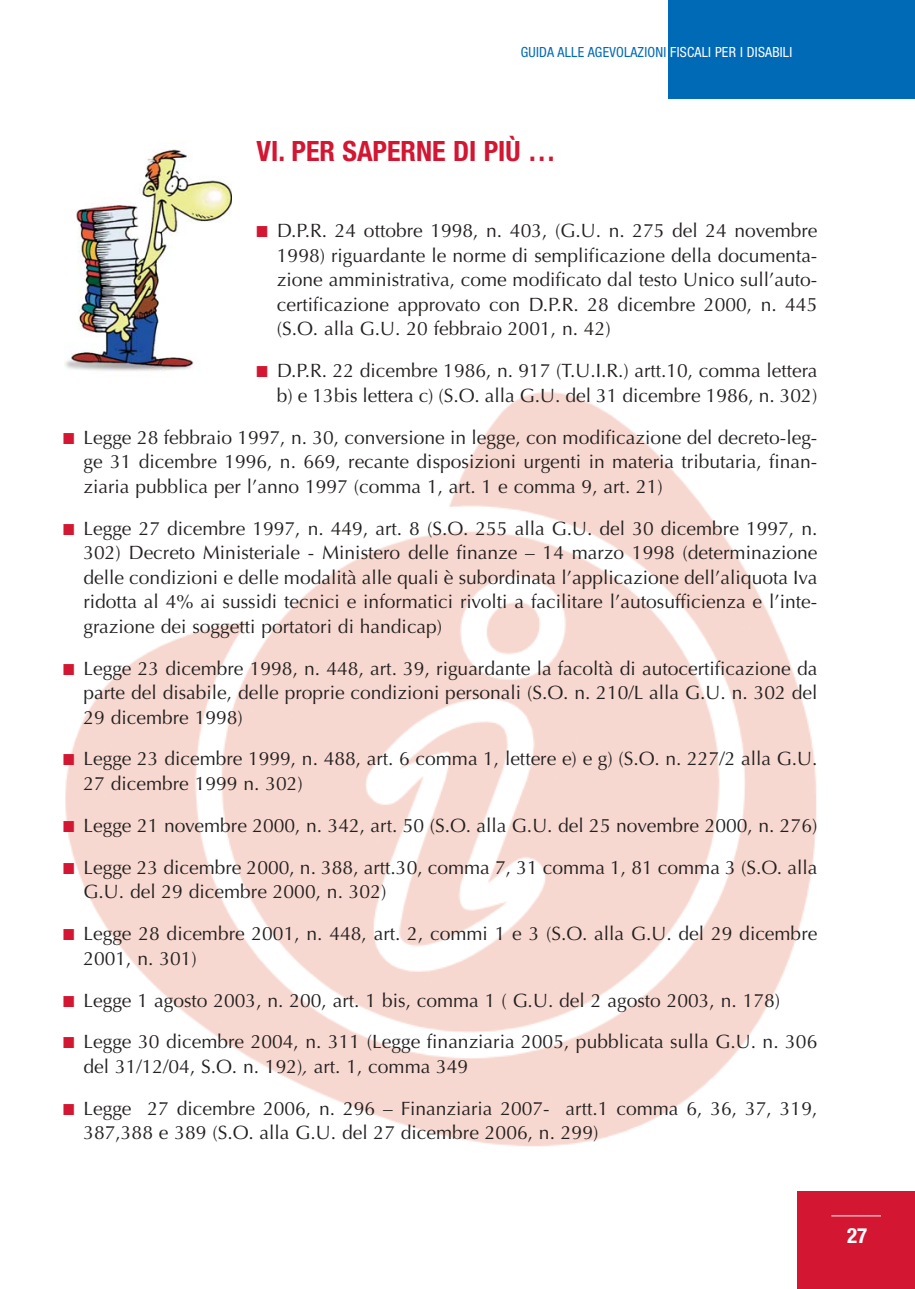
<style>
.page{position:relative;width:915px;height:1289px;background:#fff}
.page>*{position:absolute;margin:0;border:0;box-sizing:border-box;transform-origin:0 0}
.t1{font:700 condensed 28px "Helvetica Neue";color:#d31632}
.t2{font:700 condensed 21px "Helvetica Neue";color:#fff}
.t3{font:19.25px/24.5px "Optima";color:#231f1f}
.t4{font:condensed 14px "Helvetica Neue";letter-spacing:.015em;color:#006ab6}
.s1{color:#fff}
.s2{color:#d31632}
.s3{font-style:italic}
</style>
<div class="page">
<img style="left:65px;top:392px;width:752px;height:755px">
<div style="left:797px;top:1190px;width:118px;height:98px;background:#d31632"></div>
<div style="left:668px;top:0;width:247px;height:99px;background:#006ab6"></div>
<hr style="left:831px;top:1215px;width:50px;height:1px;background:#fff">
<img style="left:65px;top:149px;width:167px;height:222px">
<p class="t4" style="left:521px;top:47px;width:273px">GUIDA ALLE AGEVOLAZIONI <span class="s1">FISCALI PER I DISABILI</span></p>
<h1 class="t1" style="left:257px;top:141px;width:301px">VI. PER SAPERNE DI PIÙ …</h1>
<p class="t3" style="left:277px;top:220px;width:542px;text-align:justify;text-indent:-20px"><span class="s2">■</span> D.P.R. 24 ottobre 1998, n. 403, (G.U. n. 275 del 24 novembre 1998) riguardante le norme di semplificazione della documenta&shy;zione amministrativa, come modificato dal testo Unico sull’auto&shy;certificazione approvato con D.P.R. 28 dicembre 2000, n. 445 (S.O. alla G.U. 20 febbraio 2001, n. 42)</p>
<p class="t3" style="left:257px;top:360px;width:562px;text-align:right"><span class="s2">■</span> D.P.R. 22 dicembre 1986, n. 917 (T.U.I.R.) artt.10, comma lettera b) e 13bis lettera c) (S.O. alla G.U. del 31 dicembre 1986, n. 302)</p>
<p class="t3" style="left:83px;top:426px;width:735px;text-align:justify;text-indent:-20px"><span class="s2">■</span> Legge 28 febbraio 1997, n. 30, conversione in legge, con modificazione del decreto-leg&shy;ge 31 dicembre 1996, n. 669, recante disposizioni urgenti in materia tributaria, finan&shy;ziaria pubblica per l’anno 1997 (comma 1, art. 1 e comma 9, art. 21)</p>
<p class="t3" style="left:83px;top:517px;width:735px;text-align:justify;text-indent:-20px"><span class="s2">■</span> Legge 27 dicembre 1997, n. 449, art. 8 (S.O. 255 alla G.U. del 30 dicembre 1997, n.<br>302) Decreto Ministeriale - Ministero delle finanze – 14 marzo 1998 (determinazione delle condizioni e delle modalità alle quali è subordinata l’applicazione dell’aliquota Iva ridotta al 4% ai sussidi tecnici e informatici rivolti a facilitare l’autosufficienza e l’inte&shy;grazione dei soggetti portatori di handicap)</p>
<p class="t3" style="left:83px;top:657px;width:735px;text-align:justify;text-indent:-20px"><span class="s2">■</span> Legge 23 dicembre 1998, n. 448, art. 39, riguardante la facoltà di autocertificazione da parte del disabile, delle proprie condizioni personali (S.O. n. 210/L alla G.U. n. 302 del 29 dicembre 1998)</p>
<p class="t3" style="left:83px;top:748px;width:735px;text-indent:-20px"><span class="s2">■</span> Legge 23 dicembre 1999, n. 488, art. 6 comma 1, lettere e) e g) (S.O. n. 227/2 alla G.U.<br>27 dicembre 1999 n. 302)</p>
<p class="t3" style="left:63px;top:814px;width:756px"><span class="s2">■</span> Legge 21 novembre 2000, n. 342, art. 50 (S.O. alla G.U. del 25 novembre 2000, n. 276)</p>
<p class="t3" style="left:83px;top:856px;width:735px;text-indent:-20px"><span class="s2">■</span> Legge 23 dicembre 2000, n. 388, artt.30, comma 7, 31 comma 1, 81 comma 3 (S.O. alla<br>G.U. del 29 dicembre 2000, n. 302)</p>
<p class="t3" style="left:83px;top:923px;width:735px;text-indent:-20px"><span class="s2">■</span> Legge 28 dicembre 2001, n. 448, art. 2, commi 1 e 3 (S.O. alla G.U. del 29 dicembre<br>2001, n. 301)</p>
<p class="t3" style="left:63px;top:989px;width:718px"><span class="s2">■</span> Legge 1 agosto 2003, n. 200, art. 1 bis, comma 1 ( G.U. del 2 agosto 2003, n. 178)</p>
<p class="t3" style="left:83px;top:1031px;width:735px;text-indent:-20px"><span class="s2">■</span> Legge 30 dicembre 2004, n. 311 (Legge finanziaria 2005, pubblicata sulla G.U. n. 306 del 31/12/04, S.O. n. 192)<span class="s3">,</span> art. 1, comma 349</p>
<p class="t3" style="left:83px;top:1097px;width:735px;text-indent:-20px"><span class="s2">■</span> Legge 27 dicembre 2006, n. 296 – Finanziaria 2007- artt.1 comma 6, 36, 37, 319,<br>387,388 e 389 (S.O. alla G.U. del 27 dicembre 2006, n. 299)</p>
<p class="t2" style="left:847px;top:1227px;width:22px">27</p>
</div>
